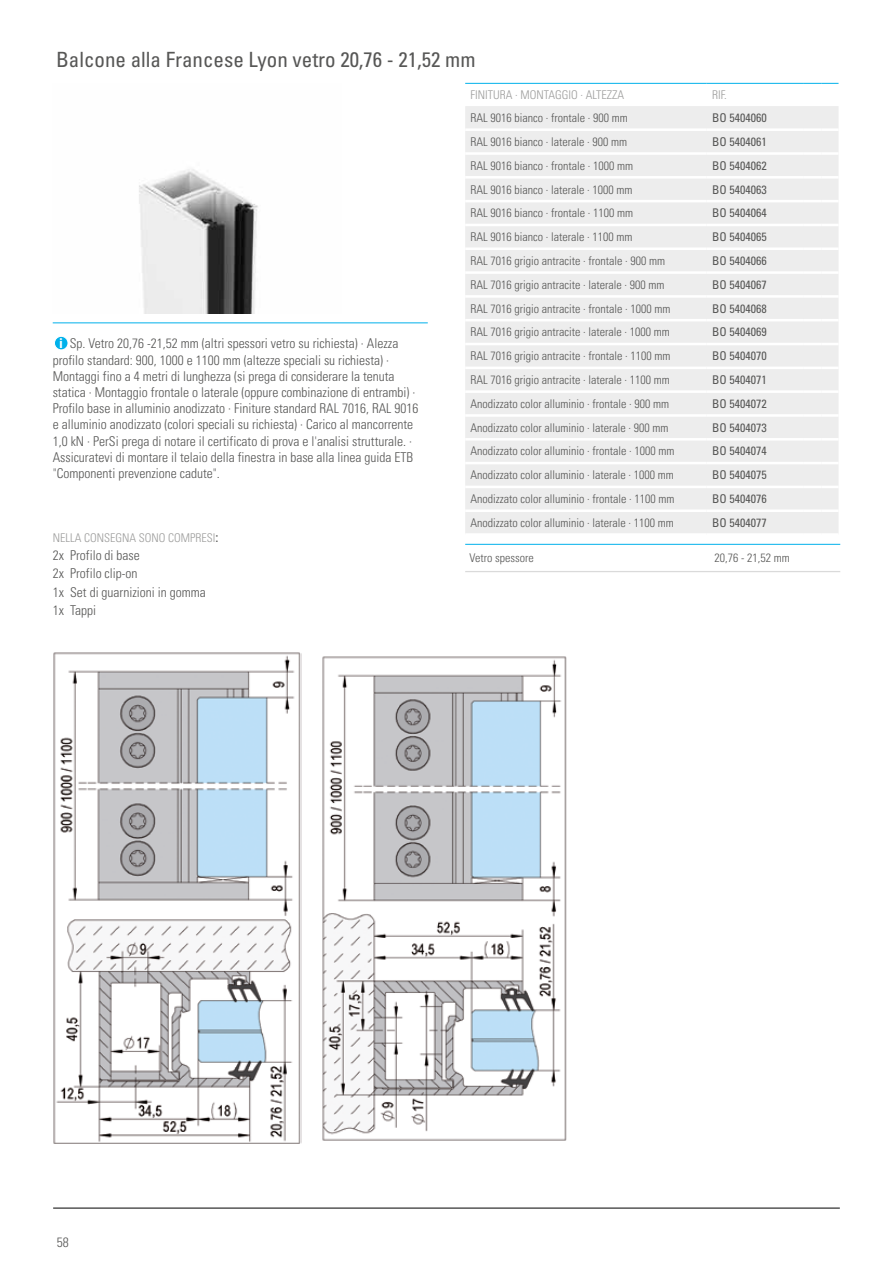
<style>
.page{position:relative;width:893px;height:1263px;background:#fff}
.page>*{position:absolute;margin:0;border:0;box-sizing:border-box;transform-origin:0 0}
.t1{font:condensed 21px "Univers LTCYR 57";color:#575756}
.t2{font:13.5px/16.2px "Univers LTCYR 47 Light Cond";color:#575756}
.t3{font:12px "Univers LTCYR 47 Light Cond";color:#575756}
.t4{font:condensed 12px "Univers LTCYR 57";color:#575756}
.t5{font:12px "Univers LTCYR 47 Light Cond";color:#9d9d9c}
.s1{font-family:"Arial";font-weight:700;font-size:13.65px;color:#fff}
.s2{font-family:"Univers LTCYR 57";font-stretch:condensed;font-size:13.5px;color:#575756}
</style>
<div class="page">
<div style="left:465px;top:106px;width:373px;height:427px;background:#ededed"></div>
<hr style="left:465px;top:83px;width:242px;height:1px;background:#00b1eb">
<hr style="left:707px;top:83px;width:97px;height:1px;background:#00b1eb">
<svg style="left:804px;top:83px;width:34px;height:1px"></svg>
<hr style="left:465px;top:128px;width:242px;height:3px;background:#fff">
<hr style="left:707px;top:128px;width:97px;height:3px;background:#fff">
<hr style="left:804px;top:128px;width:17px;height:3px;background:#fff">
<hr style="left:821px;top:128px;width:17px;height:3px;background:#fff">
<hr style="left:465px;top:152px;width:242px;height:3px;background:#fff">
<hr style="left:707px;top:152px;width:97px;height:3px;background:#fff">
<hr style="left:804px;top:152px;width:17px;height:3px;background:#fff">
<hr style="left:821px;top:152px;width:17px;height:3px;background:#fff">
<hr style="left:465px;top:176px;width:242px;height:3px;background:#fff">
<hr style="left:707px;top:176px;width:97px;height:3px;background:#fff">
<hr style="left:804px;top:176px;width:17px;height:3px;background:#fff">
<hr style="left:821px;top:176px;width:17px;height:3px;background:#fff">
<hr style="left:465px;top:200px;width:242px;height:2px;background:#fff">
<hr style="left:707px;top:200px;width:97px;height:2px;background:#fff">
<svg style="left:804px;top:200px;width:34px;height:2px"></svg>
<hr style="left:465px;top:224px;width:242px;height:2px;background:#fff">
<hr style="left:707px;top:224px;width:97px;height:2px;background:#fff">
<svg style="left:804px;top:224px;width:34px;height:2px"></svg>
<hr style="left:465px;top:247px;width:242px;height:3px;background:#fff">
<hr style="left:707px;top:247px;width:97px;height:3px;background:#fff">
<hr style="left:804px;top:247px;width:17px;height:3px;background:#fff">
<hr style="left:821px;top:247px;width:17px;height:3px;background:#fff">
<hr style="left:465px;top:271px;width:242px;height:3px;background:#fff">
<hr style="left:707px;top:271px;width:97px;height:3px;background:#fff">
<hr style="left:804px;top:271px;width:17px;height:3px;background:#fff">
<hr style="left:821px;top:271px;width:17px;height:3px;background:#fff">
<hr style="left:465px;top:295px;width:242px;height:3px;background:#fff">
<hr style="left:707px;top:295px;width:97px;height:3px;background:#fff">
<hr style="left:804px;top:295px;width:17px;height:3px;background:#fff">
<hr style="left:821px;top:295px;width:17px;height:3px;background:#fff">
<hr style="left:465px;top:319px;width:242px;height:2px;background:#fff">
<hr style="left:707px;top:319px;width:97px;height:2px;background:#fff">
<svg style="left:804px;top:319px;width:34px;height:2px"></svg>
<hr style="left:465px;top:343px;width:242px;height:2px;background:#fff">
<hr style="left:707px;top:343px;width:97px;height:2px;background:#fff">
<svg style="left:804px;top:343px;width:34px;height:2px"></svg>
<hr style="left:465px;top:367px;width:242px;height:2px;background:#fff">
<hr style="left:707px;top:367px;width:97px;height:2px;background:#fff">
<svg style="left:804px;top:367px;width:34px;height:2px"></svg>
<hr style="left:465px;top:390px;width:242px;height:3px;background:#fff">
<hr style="left:707px;top:390px;width:97px;height:3px;background:#fff">
<hr style="left:804px;top:390px;width:17px;height:3px;background:#fff">
<hr style="left:821px;top:390px;width:17px;height:3px;background:#fff">
<hr style="left:465px;top:414px;width:242px;height:3px;background:#fff">
<hr style="left:707px;top:414px;width:97px;height:3px;background:#fff">
<hr style="left:804px;top:414px;width:17px;height:3px;background:#fff">
<hr style="left:821px;top:414px;width:17px;height:3px;background:#fff">
<hr style="left:465px;top:438px;width:242px;height:3px;background:#fff">
<hr style="left:707px;top:438px;width:97px;height:3px;background:#fff">
<hr style="left:804px;top:438px;width:17px;height:3px;background:#fff">
<hr style="left:821px;top:438px;width:17px;height:3px;background:#fff">
<hr style="left:465px;top:462px;width:242px;height:2px;background:#fff">
<hr style="left:707px;top:462px;width:97px;height:2px;background:#fff">
<svg style="left:804px;top:462px;width:34px;height:2px"></svg>
<hr style="left:465px;top:486px;width:242px;height:2px;background:#fff">
<hr style="left:707px;top:486px;width:97px;height:2px;background:#fff">
<svg style="left:804px;top:486px;width:34px;height:2px"></svg>
<hr style="left:465px;top:509px;width:242px;height:3px;background:#fff">
<hr style="left:707px;top:509px;width:97px;height:3px;background:#fff">
<hr style="left:804px;top:509px;width:17px;height:3px;background:#fff">
<hr style="left:821px;top:509px;width:17px;height:3px;background:#fff">
<div style="left:54px;top:336px;width:14px;height:14px;background:#00b1eb;border-radius:50%"></div>
<div style="left:54px;top:336px;width:14px;height:14px;border:1px solid #fff;border-radius:50%"></div>
<hr style="left:465px;top:571px;width:375px;height:1px;background:#dadada">
<img style="left:139px;top:169px;width:119px;height:145px">
<hr style="left:465px;top:544px;width:375px;height:1px;background:#00b1eb">
<hr style="left:53px;top:322px;width:375px;height:1px;background:#00b1eb">
<hr style="left:53px;top:1208px;width:787px;height:1px;background:#000">
<img style="left:53px;top:652px;width:248px;height:492px">
<img style="left:322px;top:656px;width:245px;height:485px">
<h1 class="t1" style="left:56px;top:46px;width:421px">Balcone alla Francese Lyon vetro 20,76 - 21,52 mm</h1>
<p class="t5" style="left:470px;top:86px;width:155px">FINITURA · MONTAGGIO · ALTEZZA</p>
<p class="t5" style="left:712px;top:86px;width:16px">RIF.</p>
<p class="t3" style="left:470px;top:110px;width:159px">RAL 9016 bianco · frontale · 900 mm</p>
<p class="t4" style="left:712px;top:110px;width:56px">BO 5404060</p>
<p class="t3" style="left:470px;top:134px;width:158px">RAL 9016 bianco · laterale · 900 mm</p>
<p class="t4" style="left:712px;top:134px;width:56px">BO 5404061</p>
<p class="t3" style="left:470px;top:157px;width:164px">RAL 9016 bianco · frontale · 1000 mm</p>
<p class="t4" style="left:712px;top:158px;width:56px">BO 5404062</p>
<p class="t3" style="left:470px;top:181px;width:163px">RAL 9016 bianco · laterale · 1000 mm</p>
<p class="t4" style="left:712px;top:182px;width:56px">BO 5404063</p>
<p class="t3" style="left:470px;top:205px;width:164px">RAL 9016 bianco · frontale · 1100 mm</p>
<p class="t4" style="left:712px;top:205px;width:56px">BO 5404064</p>
<p class="t3" style="left:470px;top:229px;width:163px">RAL 9016 bianco · laterale · 1100 mm</p>
<p class="t4" style="left:712px;top:229px;width:56px">BO 5404065</p>
<p class="t3" style="left:470px;top:253px;width:196px">RAL 7016 grigio antracite · frontale · 900 mm</p>
<p class="t4" style="left:712px;top:253px;width:56px">BO 5404066</p>
<p class="t3" style="left:470px;top:276px;width:195px">RAL 7016 grigio antracite · laterale · 900 mm</p>
<p class="t4" style="left:712px;top:277px;width:56px">BO 5404067</p>
<p class="t3" style="left:470px;top:300px;width:201px">RAL 7016 grigio antracite · frontale · 1000 mm</p>
<p class="t4" style="left:712px;top:301px;width:56px">BO 5404068</p>
<p class="t3" style="left:470px;top:324px;width:201px">RAL 7016 grigio antracite · laterale · 1000 mm</p>
<p class="t4" style="left:712px;top:325px;width:56px">BO 5404069</p>
<p class="t3" style="left:470px;top:348px;width:201px">RAL 7016 grigio antracite · frontale · 1100 mm</p>
<p class="t4" style="left:712px;top:348px;width:56px">BO 5404070</p>
<p class="t3" style="left:470px;top:372px;width:201px">RAL 7016 grigio antracite · laterale · 1100 mm</p>
<p class="t4" style="left:712px;top:372px;width:56px">BO 5404071</p>
<p class="t3" style="left:470px;top:395px;width:200px">Anodizzato color alluminio · frontale · 900 mm</p>
<p class="t4" style="left:712px;top:396px;width:56px">BO 5404072</p>
<p class="t3" style="left:470px;top:419px;width:199px">Anodizzato color alluminio · laterale · 900 mm</p>
<p class="t4" style="left:712px;top:420px;width:56px">BO 5404073</p>
<p class="t3" style="left:470px;top:443px;width:205px">Anodizzato color alluminio · frontale · 1000 mm</p>
<p class="t4" style="left:712px;top:444px;width:56px">BO 5404074</p>
<p class="t3" style="left:470px;top:467px;width:205px">Anodizzato color alluminio · laterale · 1000 mm</p>
<p class="t4" style="left:712px;top:467px;width:56px">BO 5404075</p>
<p class="t3" style="left:470px;top:491px;width:205px">Anodizzato color alluminio · frontale · 1100 mm</p>
<p class="t4" style="left:712px;top:491px;width:56px">BO 5404076</p>
<p class="t3" style="left:470px;top:514px;width:205px">Anodizzato color alluminio · laterale · 1100 mm</p>
<p class="t4" style="left:712px;top:515px;width:56px">BO 5404077</p>
<p class="t2" style="left:53px;top:335px;width:367px;text-indent:7px"><span class="s1">i</span> Sp. Vetro 20,76 -21,52 mm (altri spessori vetro su richiesta) · Alezza profilo standard: 900, 1000 e 1100 mm (altezze speciali su richiesta) · Montaggi fino a 4 metri di lunghezza (si prega di considerare la tenuta statica · Montaggio frontale o laterale (oppure combinazione di entrambi) · Profilo base in alluminio anodizzato · Finiture standard RAL 7016, RAL 9016 e alluminio anodizzato (colori speciali su richiesta) · Carico al mancorrente 1,0 kN · PerSi prega di notare il certificato di prova e l'analisi strutturale. · Assicuratevi di montare il telaio della finestra in base alla linea guida ETB "Componenti prevenzione cadute".</p>
<p class="t5" style="left:53px;top:529px;width:167px">NELLA CONSEGNA SONO COMPRESI<span class="s2">:</span></p>
<p class="t2" style="left:53px;top:545px;width:154px;line-height:18.3px">2x Profilo di base<br>2x Profilo clip-on<br>1x Set di guarnizioni in gomma<br>1x Tappi</p>
<p class="t2" style="left:57px;top:1233px;width:13px">58</p>
<p class="t3" style="left:469px;top:550px;width:66px">Vetro spessore</p>
<p class="t3" style="left:714px;top:550px;width:77px">20,76 - 21,52 mm</p>
</div>
